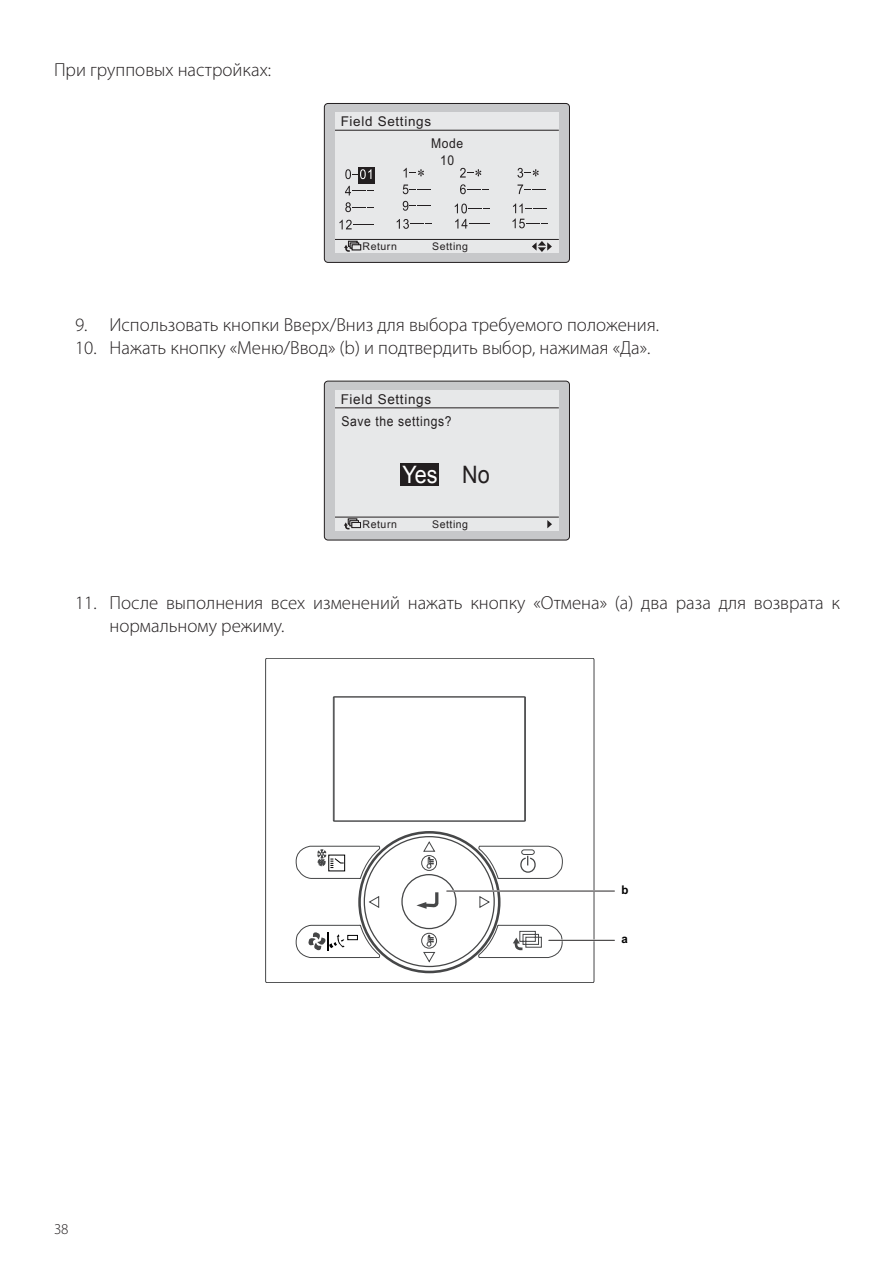
<style>
.page{position:relative;width:893px;height:1263px;background:#fff}
.page>*{position:absolute;margin:0;border:0;box-sizing:border-box;transform-origin:0 0}
.t1{font:24px "Arial";color:#fff;scale:.9 1}
.Testo_corrente_IT{font:300 18.9px/22.6px "Myriad Pro";color:#231f20}
.t2{font:300 15px "Myriad Pro";color:#231f20}
.t3{font:13.5px/22.2px "Arial";letter-spacing:.05em;color:#231f20}
.t4{font:13.5px "Arial";letter-spacing:.05em;color:#231f20;scale:.9 1}
.t5{font:700 12px "Arial";color:#000001;scale:.96 1}
.t6{font:10.5px "Arial";letter-spacing:.05em;color:#231f20}
.s1{color:#231f20}
</style>
<div class="page">
<div style="left:324px;top:103px;width:245px;height:159px;background:#c7c8ca;border-radius:4px"></div>
<div style="left:324px;top:103px;width:246px;height:160px;border:1px solid #231f20;border-radius:4px"></div>
<div style="left:335px;top:113px;width:224px;height:140px;background:#e7e8e9"></div>
<hr style="left:335px;top:130px;width:224px;height:1px;background:#231f20">
<hr style="left:335px;top:239px;width:224px;height:1px;background:#231f20">
<div style="left:358px;top:167px;width:17px;height:16px;background:#231f20"></div>
<svg style="left:344px;top:241px;width:17px;height:11px"></svg>
<svg style="left:532px;top:241px;width:20px;height:11px"></svg>
<svg style="left:455px;top:204px;width:35px;height:9px"></svg>
<svg style="left:339px;top:220px;width:35px;height:9px"></svg>
<svg style="left:397px;top:219px;width:35px;height:10px"></svg>
<svg style="left:455px;top:219px;width:35px;height:10px"></svg>
<svg style="left:512px;top:203px;width:35px;height:25px"></svg>
<svg style="left:345px;top:169px;width:26px;height:10px"></svg>
<svg style="left:345px;top:186px;width:29px;height:9px"></svg>
<svg style="left:345px;top:202px;width:29px;height:10px"></svg>
<svg style="left:517px;top:168px;width:22px;height:10px"></svg>
<svg style="left:517px;top:185px;width:29px;height:9px"></svg>
<svg style="left:460px;top:168px;width:21px;height:10px"></svg>
<svg style="left:460px;top:184px;width:28px;height:10px"></svg>
<svg style="left:403px;top:168px;width:21px;height:10px"></svg>
<svg style="left:403px;top:185px;width:28px;height:9px"></svg>
<svg style="left:403px;top:201px;width:28px;height:10px"></svg>
<div style="left:324px;top:381px;width:245px;height:159px;background:#c7c8ca;border-radius:4px"></div>
<div style="left:324px;top:381px;width:246px;height:159px;border:1px solid #231f20;border-radius:4px"></div>
<div style="left:335px;top:390px;width:224px;height:141px;background:#e7e8e9"></div>
<hr style="left:335px;top:407px;width:224px;height:1px;background:#231f20">
<hr style="left:335px;top:517px;width:224px;height:1px;background:#231f20">
<svg style="left:344px;top:518px;width:17px;height:11px"></svg>
<div style="left:400px;top:463px;width:39px;height:23px;background:#231f20"></div>
<svg style="left:547px;top:520px;width:5px;height:9px"></svg>
<svg style="left:265px;top:658px;width:330px;height:325px"></svg>
<div style="left:334px;top:696px;width:192px;height:125px;border:1px solid #535355"></div>
<svg style="left:292px;top:835px;width:275px;height:133px"></svg>
<hr style="left:549px;top:939px;width:65px;height:2px;background:#fff">
<hr style="left:549px;top:940px;width:65px;height:1px;background:#282526">
<hr style="left:447px;top:890px;width:167px;height:2px;background:#fff">
<hr style="left:447px;top:890px;width:167px;height:1px;background:#282526">
<p class="Testo_corrente_IT" style="left:54px;top:58px;width:219px">При групповых настройках:</p>
<p class="t3" style="left:431px;top:110px;width:34px;text-indent:-90px">Field Settings<br>Mode</p>
<p class="t4" style="left:440px;top:151px;width:17px">10</p>
<p class="t6" style="left:363px;top:240px;width:36px">Return</p>
<p class="t6" style="left:432px;top:240px;width:38px">Setting</p>
<p class="Testo_corrente_IT" style="left:75px;top:313px;width:585px">9. Использовать кнопки Вверх/Вниз для выбора требуемого положения.</p>
<p class="Testo_corrente_IT" style="left:75px;top:336px;width:577px">10. Нажать кнопку «Меню/Ввод» (b) и подтвердить выбор, нажимая «Да».</p>
<p class="t3" style="left:341px;top:388px;width:112px">Field Settings<br>Save the settings?</p>
<p class="t1" style="left:402px;top:459px;width:99px">Yes <span class="s1">No</span></p>
<p class="t6" style="left:363px;top:517px;width:36px">Return</p>
<p class="t6" style="left:432px;top:517px;width:38px">Setting</p>
<p class="Testo_corrente_IT" style="left:110px;top:591px;width:732px;text-indent:-34px">11. После выполнения всех изменений нажать кнопку «Отмена» (a) два раза для возврата к нормальному режиму.</p>
<p class="t5" style="left:621px;top:882px;width:9px">b</p>
<p class="t2" style="left:54px;top:1220px;width:16px">38</p>
<p class="t5" style="left:621px;top:931px;width:8px">a</p>
</div>
